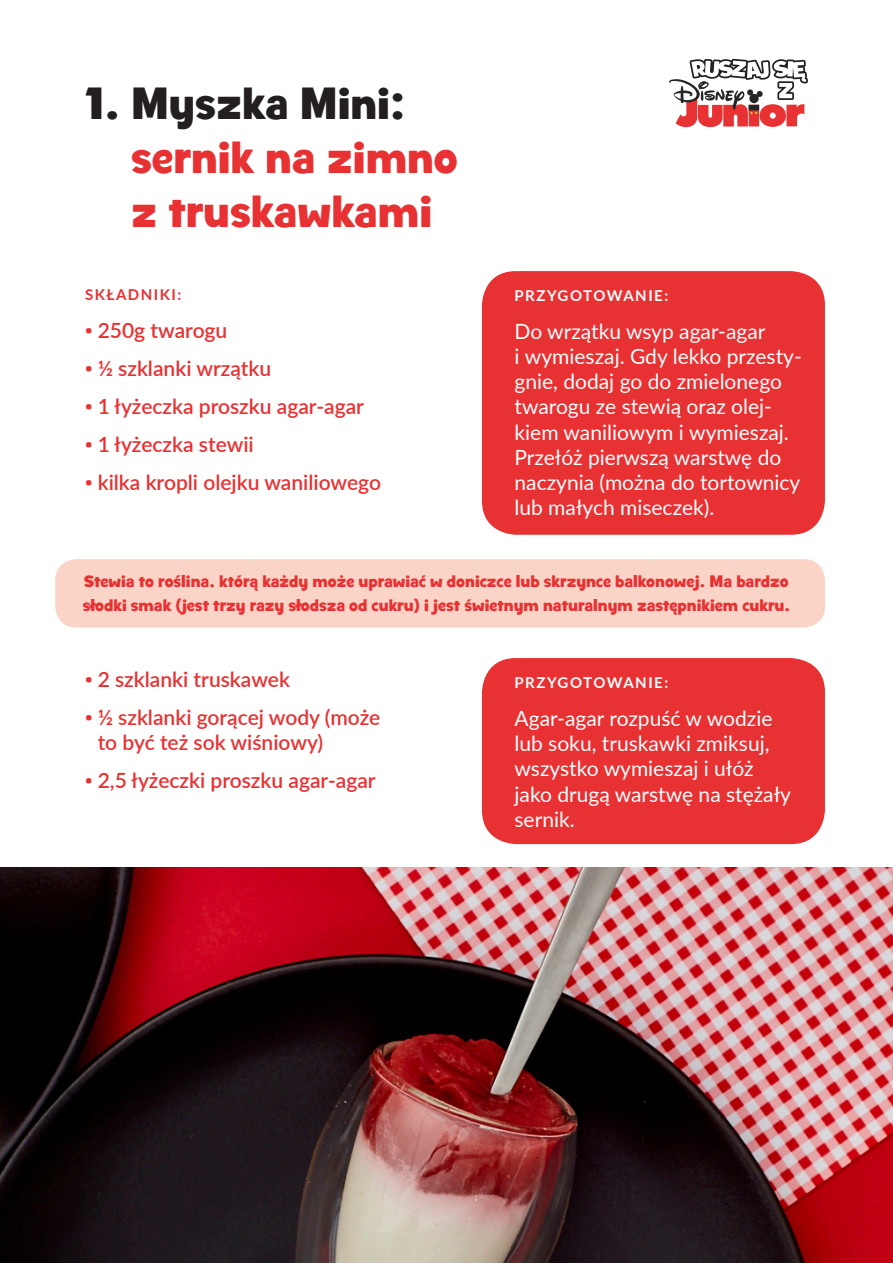
<style>
.page{position:relative;width:893px;height:1263px;background:#fff}
.page>*{position:absolute;margin:0;border:0;box-sizing:border-box;transform-origin:0 0}
.t1{font:45px/54px "Disney Junior G";color:#e83133}
.t2{font:21px/25.2px "Lato";color:#fff}
.t3{font:600 21px/25.2px "Lato";color:#e83133}
.t4{font:16.65px/23.7px "Disney Junior G";color:#e83133}
.t5{font:700 15px "Lato";letter-spacing:.1em;color:#fff}
.t6{font:700 15px "Lato";letter-spacing:.1em;color:#e83133}
.s1{color:#231f20}
.s2{font-family:"Diavlo";font-weight:300;font-size:16.5px}
</style>
<div class="page">
<div style="left:55px;top:559px;width:770px;height:68px;background:#fad4c6;border-radius:21px"></div>
<div style="left:482px;top:271px;width:343px;height:264px;background:#e83133;border-radius:34px"></div>
<img style="left:0;top:867px;width:893px;height:396px">
<svg style="left:669px;top:59px;width:139px;height:68px"></svg>
<div style="left:482px;top:658px;width:343px;height:186px;background:#e83133;border-radius:34px"></div>
<p class="t1" style="left:131px;top:76px;width:328px;text-indent:-46px"><span class="s1">1. Myszka Mini: </span>sernik na zimno z truskawkami</p>
<p class="t6" style="left:85px;top:284px;width:98px">SKŁADNIKI:</p>
<p class="t3" style="left:85px;top:317px;width:144px"><span class="s2">•</span> 250g twarogu</p>
<p class="t3" style="left:85px;top:355px;width:188px"><span class="s2">•</span> ½ szklanki wrzątku</p>
<p class="t3" style="left:85px;top:393px;width:281px"><span class="s2">•</span> 1 łyżeczka proszku agar-agar</p>
<p class="t3" style="left:85px;top:431px;width:170px"><span class="s2">•</span> 1 łyżeczka stewii</p>
<p class="t3" style="left:85px;top:469px;width:298px"><span class="s2">•</span> kilka kropli olejku waniliowego</p>
<p class="t5" style="left:514px;top:284px;width:155px">PRZYGOTOWANIE:</p>
<p class="t2" style="left:514px;top:318px;width:289px">Do wrzątku wsyp agar-agar<br>i wymieszaj. Gdy lekko przesty&shy;gnie, dodaj go do zmielonego twarogu ze stewią oraz olej&shy;kiem waniliowym i wymieszaj.<br>Przełóż pierwszą warstwę do naczynia (można do tortownicy lub małych miseczek).</p>
<p class="t4" style="left:83px;top:569px;width:709px">Stewia to roślina, którą każdy może uprawiać w doniczce lub skrzynce balkonowej. Ma bardzo słodki smak (jest trzy razy słodsza od cukru) i jest świetnym naturalnym zastępnikiem cukru.</p>
<p class="t3" style="left:85px;top:665px;width:207px"><span class="s2">•</span> 2 szklanki truskawek</p>
<p class="t3" style="left:98px;top:703px;width:284px;text-indent:-13px"><span class="s2">•</span> ½ szklanki gorącej wody (może to być też sok wiśniowy)</p>
<p class="t3" style="left:85px;top:767px;width:292px"><span class="s2">•</span> 2,5 łyżeczki proszku agar-agar</p>
<p class="t5" style="left:514px;top:671px;width:155px">PRZYGOTOWANIE:</p>
<p class="t2" style="left:514px;top:705px;width:278px">Agar-agar rozpuść w wodzie lub soku, truskawki zmiksuj, wszystko wymieszaj i ułóż jako drugą warstwę na stężały sernik.</p>
</div>
